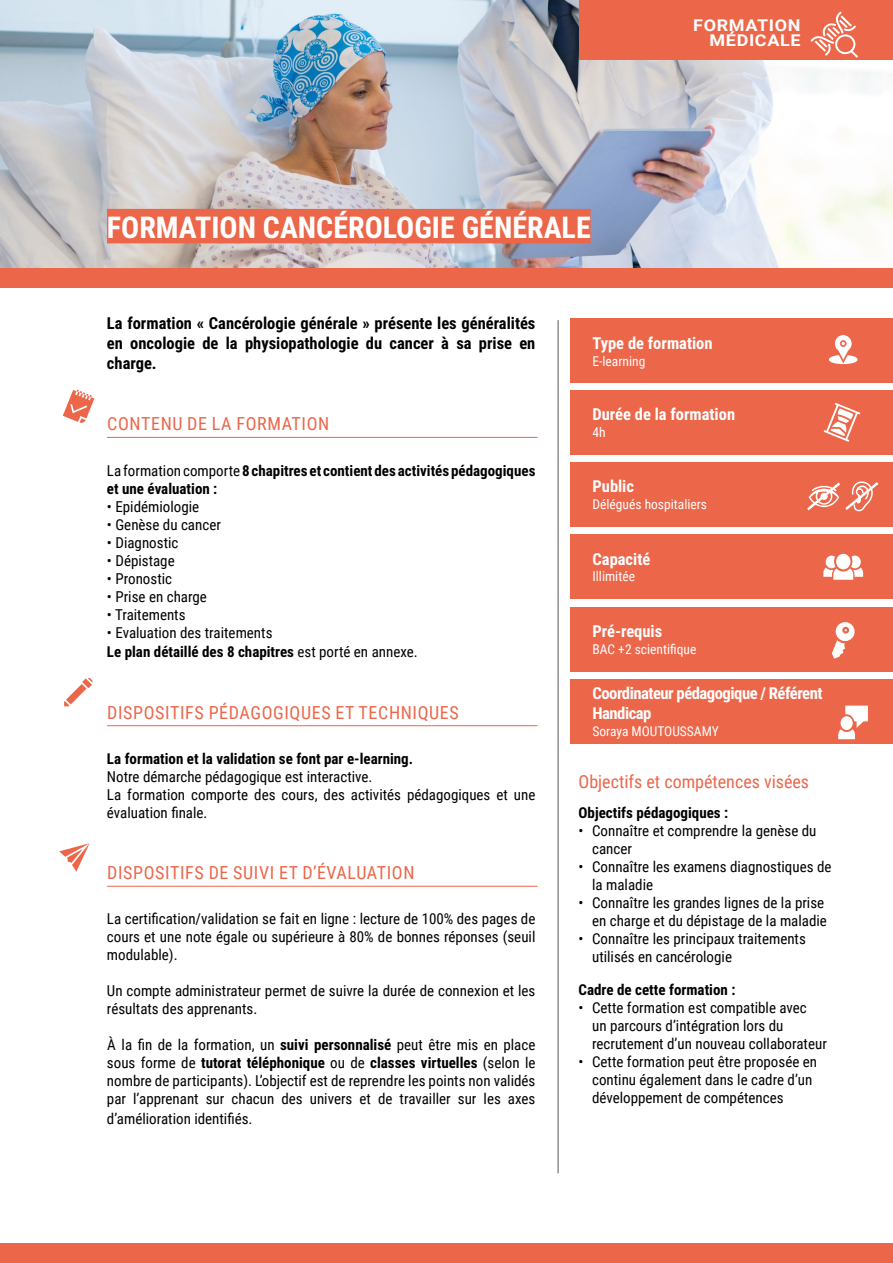
<style>
.page{position:relative;width:893px;height:1263px;background:#fff}
.page>*{position:absolute;margin:0;border:0;box-sizing:border-box;transform-origin:0 0}
.t1{font:700 30px "Roboto Condensed";color:#fff}
.t2{font:18px "Roboto Condensed";letter-spacing:.035em;color:#ec664a}
.t3{font:18px "Roboto Condensed";color:#ec664a}
.t4{font:700 16.5px/19.8px "Roboto Condensed";color:#000;text-align:justify}
.t5{font:700 16.5px "Roboto Condensed";color:#fff}
.t6{font:700 16.5px/19.8px "Roboto Condensed";letter-spacing:-.03em;color:#fff}
.t7{font:700 16.2px/15px "Roboto";letter-spacing:.035em;color:#fff;text-align:right;scale:1.11 1}
.t8{font:15px/18px "Roboto Condensed";color:#000}
.t9{font:700 15px/18px "Roboto Condensed";color:#000}
.t10{font:13.5px "Roboto Condensed";color:#fff}
.s1{font-weight:400}
.s2{font-weight:700}
</style>
<div class="page">
<img style="left:0;top:0;width:893px;height:268px">
<div style="left:570px;top:462px;width:323px;height:65px;background:#ec664a"></div>
<div style="left:570px;top:534px;width:323px;height:65px;background:#ec664a"></div>
<div style="left:570px;top:318px;width:323px;height:65px;background:#ec664a"></div>
<div style="left:570px;top:607px;width:323px;height:64px;background:#ec664a"></div>
<div style="left:570px;top:679px;width:323px;height:65px;background:#ec664a"></div>
<div style="left:570px;top:390px;width:323px;height:65px;background:#ec664a"></div>
<hr style="left:558px;top:320px;width:1px;height:853px;background:#575756">
<hr style="left:107px;top:437px;width:431px;height:1px;background:#ec664a">
<hr style="left:107px;top:725px;width:431px;height:1px;background:#ec664a">
<hr style="left:107px;top:886px;width:431px;height:1px;background:#ec664a">
<div style="left:107px;top:209px;width:484px;height:34px;background:#ec664a"></div>
<svg style="left:832px;top:622px;width:23px;height:37px"></svg>
<svg style="left:824px;top:403px;width:36px;height:39px"></svg>
<svg style="left:829px;top:335px;width:28px;height:29px"></svg>
<svg style="left:59px;top:843px;width:31px;height:29px"></svg>
<svg style="left:64px;top:678px;width:29px;height:28px"></svg>
<svg style="left:63px;top:390px;width:31px;height:33px"></svg>
<div style="left:836px;top:554px;width:14px;height:15px;background:#fff;border-radius:50%"></div>
<svg style="left:823px;top:556px;width:40px;height:24px"></svg>
<div style="left:579px;top:0;width:314px;height:60px;background:#ec664a"></div>
<div style="left:0;top:1243px;width:893px;height:20px;background:#ec664a"></div>
<div style="left:0;top:268px;width:893px;height:19px;background:#ec664a"></div>
<svg style="left:811px;top:12px;width:47px;height:46px"></svg>
<svg style="left:807px;top:481px;width:72px;height:31px"></svg>
<svg style="left:838px;top:706px;width:30px;height:33px"></svg>
<h1 class="t1" style="left:107px;top:206px;width:485px">FORMATION CANCÉROLOGIE GÉNÉRALE</h1>
<p class="t7" style="left:693px;top:17px;width:98px">FORMATION<br>MÉDICALE</p>
<p class="t4" style="left:107px;top:313px;width:430px">La formation « Cancérologie générale » présente les généralités en oncologie de la physiopathologie du cancer à sa prise en charge.</p>
<p class="t2" style="left:107px;top:411px;width:224px">CONTENU DE LA FORMATION</p>
<p class="t9" style="left:107px;top:461px;width:430px"><span class="s1">La formation comporte</span> 8 chapitres et contient des activités pédagogiques et une évaluation :</p>
<p class="t8" style="left:107px;top:497px;width:94px">• Epidémiologie</p>
<p class="t8" style="left:107px;top:515px;width:115px">• Genèse du cancer</p>
<p class="t8" style="left:107px;top:533px;width:73px">• Diagnostic</p>
<p class="t8" style="left:107px;top:551px;width:69px">• Dépistage</p>
<p class="t8" style="left:107px;top:569px;width:67px">• Pronostic</p>
<p class="t8" style="left:107px;top:587px;width:102px">• Prise en charge</p>
<p class="t8" style="left:107px;top:605px;width:80px">• Traitements</p>
<p class="t8" style="left:107px;top:622px;width:312px;line-height:19.8px">• Evaluation des traitements<br><span class="s2">Le plan détaillé des 8 chapitres</span> est porté en annexe.</p>
<p class="t2" style="left:107px;top:699px;width:353px">DISPOSITIFS PÉDAGOGIQUES ET TECHNIQUES</p>
<p class="t9" style="left:107px;top:749px;width:308px">La formation et la validation se font par e-learning.</p>
<p class="t8" style="left:107px;top:767px;width:430px">Notre démarche pédagogique est interactive.<br>La formation comporte des cours, des activités pédagogiques et une évaluation finale.</p>
<p class="t2" style="left:107px;top:860px;width:309px">DISPOSITIFS DE SUIVI ET D’ÉVALUATION</p>
<p class="t8" style="left:107px;top:909px;width:430px;text-align:justify">La certification/validation se fait en ligne : lecture de 100% des pages de cours et une note égale ou supérieure à 80% de bonnes réponses (seuil modulable).</p>
<p class="t8" style="left:107px;top:981px;width:430px">Un compte administrateur permet de suivre la durée de connexion et les résultats des apprenants.</p>
<p class="t8" style="left:107px;top:1035px;width:430px;text-align:justify">À la fin de la formation, un <span class="s2">suivi personnalisé</span> peut être mis en place sous forme de <span class="s2">tutorat téléphonique</span> ou de <span class="s2">classes virtuelles</span> (selon le nombre de participants). L’objectif est de reprendre les points non validés par l’apprenant sur chacun des univers et de travailler sur les axes</p>
<p class="t8" style="left:107px;top:1109px;width:147px">d’amélioration identifiés.</p>
<p class="t5" style="left:592px;top:332px;width:122px">Type de formation</p>
<p class="t10" style="left:592px;top:352px;width:54px">E-learning</p>
<p class="t5" style="left:592px;top:403px;width:144px">Durée de la formation</p>
<p class="t10" style="left:592px;top:422px;width:15px">4h</p>
<p class="t5" style="left:592px;top:475px;width:43px">Public</p>
<p class="t10" style="left:592px;top:495px;width:116px">Délégués hospitaliers</p>
<p class="t5" style="left:592px;top:547px;width:59px">Capacité</p>
<p class="t10" style="left:592px;top:567px;width:44px">Illimitée</p>
<p class="t5" style="left:592px;top:620px;width:71px">Pré-requis</p>
<p class="t10" style="left:592px;top:639px;width:105px">BAC +2 scientifique</p>
<p class="t6" style="left:592px;top:683px;width:231px">Coordinateur pédagogique / Référent<br>Handicap</p>
<p class="t10" style="left:592px;top:721px;width:128px">Soraya MOUTOUSSAMY</p>
<p class="t3" style="left:579px;top:769px;width:232px">Objectifs et compétences visées</p>
<p class="t9" style="left:579px;top:803px;width:151px">Objectifs pédagogiques :</p>
<p class="t8" style="left:592px;top:821px;width:226px;text-indent:-14px">• Connaître et comprendre la genèse du cancer</p>
<p class="t8" style="left:592px;top:857px;width:241px;text-indent:-14px">• Connaître les examens diagnostiques de la maladie</p>
<p class="t8" style="left:579px;top:893px;width:250px;text-align:right">• Connaître les grandes lignes de la prise en charge et du dépistage de la maladie</p>
<p class="t8" style="left:592px;top:929px;width:215px;text-indent:-14px">• Connaître les principaux traitements utilisés en cancérologie</p>
<p class="t9" style="left:579px;top:980px;width:158px">Cadre de cette formation :</p>
<p class="t8" style="left:592px;top:998px;width:236px;text-indent:-14px">• Cette formation est compatible avec<br>un parcours d’intégration lors du recrutement d’un nouveau collaborateur</p>
<p class="t8" style="left:592px;top:1052px;width:226px;text-indent:-14px">• Cette formation peut être proposée en continu également dans le cadre d’un développement de compétences</p>
</div>
